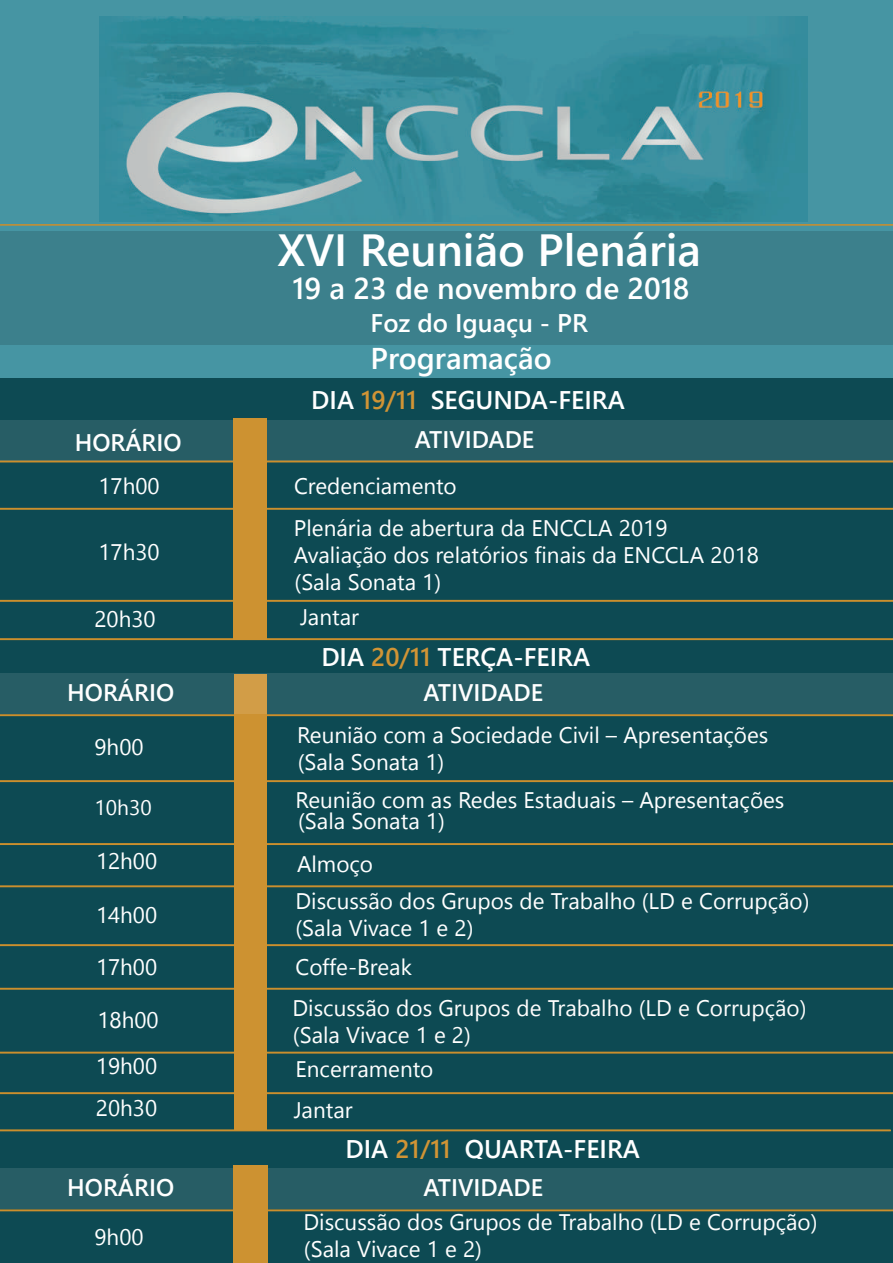
<style>
.page{position:relative;width:893px;height:1263px;background:#4695a3}
.page>*{position:absolute;margin:0;border:0;box-sizing:border-box;transform-origin:0 0}
.t1{font:600 45px "Segoe UI";color:#fff}
.t2{font:600 30px "Segoe UI";color:#fff}
.t3{font:600 25.5px "Segoe UI";color:#fff}
.t4{font:600 24px "Segoe UI";color:#fff}
.t5{font:22.5px/27px "Segoe UI";color:#fff}
.t6{font:22.5px/27px "Segoe UI";color:#fffefd}
.t7{font:21px "Segoe UI";color:#fff}
.s1{color:#d19435}
</style>
<div class="page">
<img style="left:99px;top:16px;width:709px;height:205px">
<hr style="left:0;top:224px;width:893px;height:2px;background:#cb8f2d">
<div style="left:0;top:232px;width:893px;height:113px;background:#3c808c"></div>
<div style="left:0;top:378px;width:893px;height:781px;background:#0d4a53"></div>
<svg style="left:0;top:780px;width:893px;height:2px;background:#bb892f"></svg>
<svg style="left:0;top:843px;width:893px;height:2px;background:#c18b2e"></svg>
<svg style="left:0;top:885px;width:893px;height:2px;background:#a98233"></svg>
<svg style="left:0;top:944px;width:893px;height:2px;background:#b9882f"></svg>
<svg style="left:0;top:988px;width:893px;height:1px"></svg>
<svg style="left:0;top:1052px;width:893px;height:1px"></svg>
<svg style="left:0;top:1092px;width:893px;height:2px;background:#b88830"></svg>
<svg style="left:0;top:1129px;width:891px;height:2px;background:#a38034"></svg>
<svg style="left:0;top:461px;width:893px;height:1px"></svg>
<svg style="left:0;top:508px;width:893px;height:2px;background:#b58731"></svg>
<svg style="left:0;top:600px;width:893px;height:2px;background:#b98830"></svg>
<svg style="left:0;top:638px;width:893px;height:2px;background:#b98830"></svg>
<svg style="left:0;top:714px;width:893px;height:2px;background:#b68731"></svg>
<div style="left:234px;top:674px;width:33px;height:456px;background:#cd9231"></div>
<div style="left:0;top:420px;width:893px;height:40px;background:#275d65"></div>
<div style="left:0;top:673px;width:893px;height:40px;background:#275d65"></div>
<div style="left:234px;top:418px;width:33px;height:222px;background:#cd9231"></div>
<div style="left:0;top:1159px;width:893px;height:104px;background:#0d4a53"></div>
<div style="left:0;top:1168px;width:893px;height:40px;background:#275d65"></div>
<svg style="left:0;top:1209px;width:893px;height:2px;background:#a48034"></svg>
<div style="left:233px;top:1165px;width:34px;height:98px;background:#cd9231"></div>
<h1 class="t1" style="left:278px;top:213px;width:425px">XVI Reunião Plenária</h1>
<h2 class="t2" style="left:292px;top:264px;width:399px">19 a 23 de novembro de 2018</h2>
<p class="t3" style="left:370px;top:302px;width:219px">Foz do Iguaçu - PR</p>
<h2 class="t2" style="left:370px;top:334px;width:183px">Programação</h2>
<p class="t3" style="left:311px;top:379px;width:315px">DIA <span class="s1">19/11</span> SEGUNDA-FEIRA</p>
<p class="t4" style="left:75px;top:424px;width:108px">HORÁRIO</p>
<p class="t4" style="left:415px;top:421px;width:121px">ATIVIDADE</p>
<p class="t5" style="left:98px;top:472px;width:63px">17h00</p>
<p class="t5" style="left:294px;top:472px;width:164px">Credenciamento</p>
<p class="t5" style="left:98px;top:538px;width:63px">17h30</p>
<p class="t5" style="left:294px;top:514px;width:467px">Plenária de abertura da ENCCLA 2019<br>Avaliação dos relatórios finais da ENCCLA 2018 (Sala Sonata 1)</p>
<p class="t5" style="left:94px;top:605px;width:63px">20h30</p>
<p class="t5" style="left:300px;top:603px;width:60px">Jantar</p>
<p class="t3" style="left:321px;top:636px;width:270px">DIA <span class="s1">20/11</span> TERÇA-FEIRA</p>
<p class="t4" style="left:67px;top:673px;width:108px">HORÁRIO</p>
<p class="t4" style="left:423px;top:673px;width:121px">ATIVIDADE</p>
<p class="t5" style="left:94px;top:733px;width:51px">9h00</p>
<p class="t7" style="left:94px;top:790px;width:59px">10h30</p>
<p class="t5" style="left:297px;top:721px;width:473px">Reunião com a Sociedade Civil – Apresentações (Sala Sonata 1)</p>
<p class="t5" style="left:296px;top:786px;width:490px">Reunião com as Redes Estaduais – Apresentações</p>
<p class="t5" style="left:298px;top:807px;width:148px">(Sala Sonata 1)</p>
<p class="t5" style="left:96px;top:847px;width:63px">12h00</p>
<p class="t5" style="left:297px;top:850px;width:78px">Almoço</p>
<p class="t5" style="left:96px;top:901px;width:63px">14h00</p>
<p class="t5" style="left:296px;top:887px;width:516px">Discussão dos Grupos de Trabalho (LD e Corrupção) (Sala Vivace 1 e 2)</p>
<p class="t5" style="left:96px;top:953px;width:63px">17h00</p>
<p class="t5" style="left:296px;top:953px;width:118px">Coffe-Break</p>
<p class="t6" style="left:292px;top:994px;width:516px">Discussão dos Grupos de Trabalho (LD e Corrupção) (Sala Vivace 1 e 2)</p>
<p class="t5" style="left:96px;top:996px;width:64px;line-height:46px">18h00<br>19h00</p>
<p class="t5" style="left:295px;top:1055px;width:139px">Encerramento</p>
<p class="t5" style="left:96px;top:1094px;width:63px">20h30</p>
<p class="t5" style="left:294px;top:1096px;width:60px">Jantar</p>
<p class="t3" style="left:346px;top:1128px;width:296px">DIA <span class="s1">21/11</span> QUARTA-FEIRA</p>
<p class="t4" style="left:67px;top:1168px;width:108px">HORÁRIO</p>
<p class="t4" style="left:423px;top:1168px;width:121px">ATIVIDADE</p>
<p class="t5" style="left:94px;top:1223px;width:51px">9h00</p>
<p class="t5" style="left:303px;top:1208px;width:516px">Discussão dos Grupos de Trabalho (LD e Corrupção) (Sala Vivace 1 e 2)</p>
</div>
